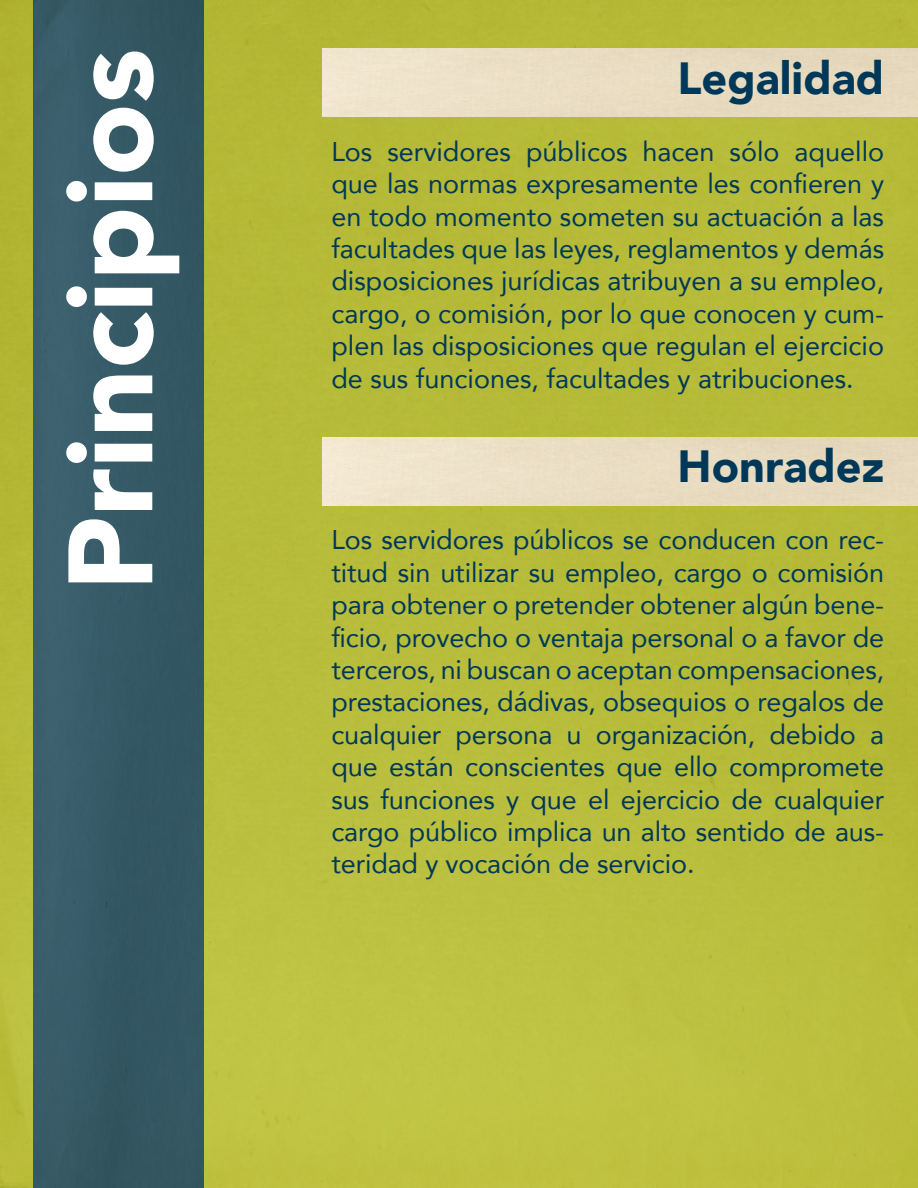
<style>
.page{position:relative;width:918px;height:1188px;background:#fff}
.page>*{position:absolute;margin:0;border:0;box-sizing:border-box;transform-origin:0 0}
.t1{font:900 118.5px "Avenir";color:#fff}
.t2{font:900 45px "Avenir";color:#003859}
.t3{font:27px/32.4px "Avenir";letter-spacing:-.005em;color:#003859;text-align:justify}
</style>
<div class="page">
<img style="left:0;top:0;width:918px;height:1188px">
<img style="left:323px;top:437px;width:595px;height:68px">
<img style="left:323px;top:49px;width:595px;height:68px">
<img style="left:34px;top:0;width:170px;height:1188px">
<p class="t1" style="left:10px;top:591px;width:544px;rotate:-90deg">Principios</p>
<p class="t2" style="left:677px;top:39px;width:208px">Legalidad</p>
<p class="t3" style="left:331px;top:134px;width:554px">Los servidores públicos hacen sólo aquello que las normas expresamente les confieren y en todo momento someten su actuación a las facultades que las leyes, reglamentos y demás disposiciones jurídicas atribuyen a su empleo, cargo, o comisión, por lo que conocen y cum&shy;plen las disposiciones que regulan el ejercicio de sus funciones, facultades y atribuciones.</p>
<p class="t2" style="left:678px;top:428px;width:208px">Honradez</p>
<p class="t3" style="left:331px;top:523px;width:554px">Los servidores públicos se conducen con rec&shy;titud sin utilizar su empleo, cargo o comisión para obtener o pretender obtener algún bene&shy;ficio, provecho o ventaja personal o a favor de terceros, ni buscan o aceptan compensaciones, prestaciones, dádivas, obsequios o regalos de cualquier persona u organización, debido a que están conscientes que ello compromete sus funciones y que el ejercicio de cualquier cargo público implica un alto sentido de aus&shy;teridad y vocación de servicio.</p>
</div>
